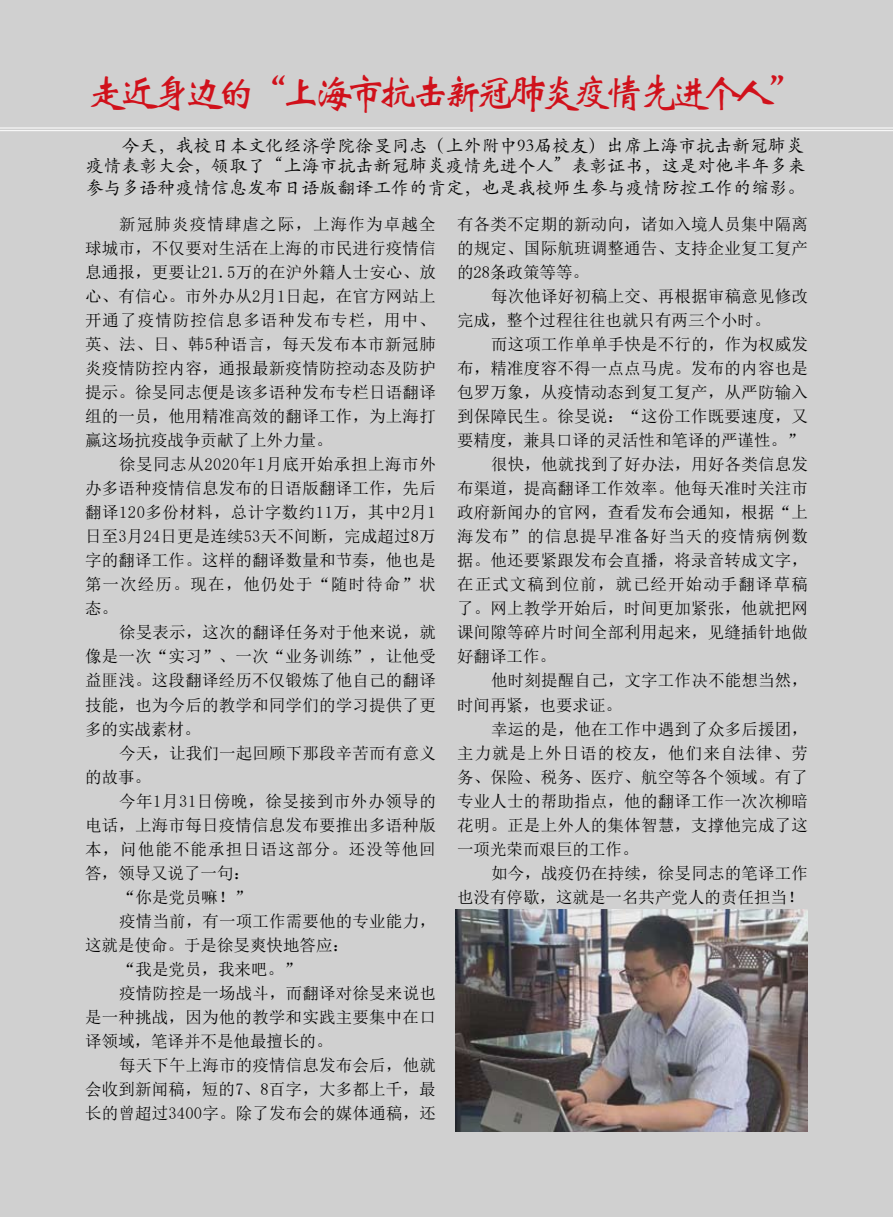
<style>
.page{position:relative;width:893px;height:1217px;background:#fff}
.page>*{position:absolute;margin:0;border:0;box-sizing:border-box;transform-origin:0 0}
.t1{font:40.5px "ST Xinwei";letter-spacing:-.2em;color:#d0111b}
.t2{font:18px/21px "ST Kaiti";color:#000;text-align:justify}
.t3{font:16.5px/24px "Sim Sun";letter-spacing:.015em;color:#000;text-align:justify}
.t4{font:16.5px "Sim Sun";letter-spacing:.065em;color:#000}
.t5{font:16.5px "Sim Sun";letter-spacing:.035em;color:#000}
</style>
<div class="page">
<div style="left:0;top:0;width:893px;height:1216px;background:#d0d0d0"></div>
<hr style="left:0;top:128px;width:893px;height:1px;background:#fff">
<hr style="left:0;top:130px;width:893px;height:1px;background:#fff">
<img style="left:455px;top:909px;width:353px;height:222px">
<h1 class="t1" style="left:86px;top:72px;width:722px">走近身边的“上海市抗击新冠肺炎疫情先进个人”</h1>
<p class="t2" style="left:85px;top:134px;width:721px;text-indent:36px">今天，我校日本文化经济学院徐旻同志（上外附中93届校友）出席上海市抗击新冠肺炎疫情表彰大会，领取了“上海市抗击新冠肺炎疫情先进个人”表彰证书，这是对他半年多来参与多语种疫情信息发布日语版翻译工作的肯定，也是我校师生参与疫情防控工作的缩影。</p>
<p class="t3" style="left:85px;top:212px;width:352px;text-indent:34px">新冠肺炎疫情肆虐之际，上海作为卓越全球城市，不仅要对生活在上海的市民进行疫情信息通报，更要让21.5万的在沪外籍人士安心、放心、有信心。市外办从2月1日起，在官方网站上开通了疫情防控信息多语种发布专栏，用中、英、法、日、韩5种语言，每天发布本市新冠肺炎疫情防控内容，通报最新疫情防控动态及防护提示。徐旻同志便是该多语种发布专栏日语翻译组的一员，他用精准高效的翻译工作，为上海打赢这场抗疫战争贡献了上外力量。</p>
<p class="t3" style="left:85px;top:452px;width:352px;text-indent:34px">徐旻同志从2020年1月底开始承担上海市外办多语种疫情信息发布的日语版翻译工作，先后翻译120多份材料，总计字数约11万，其中2月1日至3月24日更是连续53天不间断，完成超过8万字的翻译工作。这样的翻译数量和节奏，他也是第一次经历。现在，他仍处于“随时待命”状态。</p>
<p class="t3" style="left:85px;top:620px;width:352px;text-indent:34px">徐旻表示，这次的翻译任务对于他来说，就像是一次“实习”、一次“业务训练”，让他受益匪浅。这段翻译经历不仅锻炼了他自己的翻译技能，也为今后的教学和同学们的学习提供了更多的实战素材。</p>
<p class="t3" style="left:85px;top:740px;width:352px;text-indent:34px">今天，让我们一起回顾下那段辛苦而有意义的故事。</p>
<p class="t5" style="left:119px;top:792px;width:318px">今年1月31日傍晚，徐旻接到市外办领导的</p>
<p class="t3" style="left:85px;top:812px;width:352px">电话，上海市每日疫情信息发布要推出多语种版</p>
<p class="t4" style="left:85px;top:840px;width:352px">本，问他能不能承担日语这部分。还没等他回</p>
<p class="t3" style="left:85px;top:860px;width:166px">答，领导又说了一句：</p>
<p class="t3" style="left:119px;top:884px;width:133px">“你是党员嘛！”</p>
<p class="t3" style="left:119px;top:908px;width:318px">疫情当前，有一项工作需要他的专业能力，</p>
<p class="t3" style="left:85px;top:932px;width:265px">这就是使命。于是徐旻爽快地答应：</p>
<p class="t3" style="left:119px;top:956px;width:183px">“我是党员，我来吧。”</p>
<p class="t3" style="left:119px;top:980px;width:318px">疫情防控是一场战斗，而翻译对徐旻来说也</p>
<p class="t3" style="left:85px;top:1004px;width:352px">是一种挑战，因为他的教学和实践主要集中在口</p>
<p class="t3" style="left:85px;top:1028px;width:249px">译领域，笔译并不是他最擅长的。</p>
<p class="t3" style="left:119px;top:1052px;width:318px">每天下午上海市的疫情信息发布会后，他就</p>
<p class="t3" style="left:85px;top:1076px;width:352px">会收到新闻稿，短的7、8百字，大多都上千，最</p>
<p class="t3" style="left:85px;top:1100px;width:352px">长的曾超过3400字。除了发布会的媒体通稿，还</p>
<p class="t3" style="left:457px;top:212px;width:352px">有各类不定期的新动向，诸如入境人员集中隔离的规定、国际航班调整通告、支持企业复工复产的28条政策等等。</p>
<p class="t3" style="left:457px;top:284px;width:352px;text-indent:34px">每次他译好初稿上交、再根据审稿意见修改完成，整个过程往往也就只有两三个小时。</p>
<p class="t3" style="left:491px;top:332px;width:318px">而这项工作单单手快是不行的，作为权威发</p>
<p class="t3" style="left:457px;top:356px;width:352px">布，精准度容不得一点点马虎。发布的内容也是</p>
<p class="t3" style="left:457px;top:380px;width:352px">包罗万象，从疫情动态到复工复产，从严防输入</p>
<p class="t3" style="left:457px;top:404px;width:352px">到保障民生。徐旻说：“这份工作既要速度，又</p>
<p class="t3" style="left:457px;top:428px;width:348px">要精度，兼具口译的灵活性和笔译的严谨性。”</p>
<p class="t3" style="left:491px;top:452px;width:318px">很快，他就找到了好办法，用好各类信息发</p>
<p class="t3" style="left:457px;top:476px;width:352px">布渠道，提高翻译工作效率。他每天准时关注市</p>
<p class="t3" style="left:457px;top:500px;width:352px">政府新闻办的官网，查看发布会通知，根据“上</p>
<p class="t4" style="left:457px;top:528px;width:352px">海发布”的信息提早准备好当天的疫情病例数</p>
<p class="t3" style="left:457px;top:548px;width:352px">据。他还要紧跟发布会直播，将录音转成文字，</p>
<p class="t4" style="left:457px;top:576px;width:352px">在正式文稿到位前，就已经开始动手翻译草稿</p>
<p class="t3" style="left:457px;top:596px;width:352px">了。网上教学开始后，时间更加紧张，他就把网</p>
<p class="t3" style="left:457px;top:620px;width:352px">课间隙等碎片时间全部利用起来，见缝插针地做</p>
<p class="t3" style="left:457px;top:644px;width:100px">好翻译工作。</p>
<p class="t3" style="left:491px;top:668px;width:318px">他时刻提醒自己，文字工作决不能想当然，</p>
<p class="t3" style="left:457px;top:692px;width:166px">时间再紧，也要求证。</p>
<p class="t3" style="left:491px;top:716px;width:318px">幸运的是，他在工作中遇到了众多后援团，</p>
<p class="t4" style="left:457px;top:744px;width:352px">主力就是上外日语的校友，他们来自法律、劳</p>
<p class="t3" style="left:457px;top:764px;width:352px">务、保险、税务、医疗、航空等各个领域。有了</p>
<p class="t3" style="left:457px;top:788px;width:352px">专业人士的帮助指点，他的翻译工作一次次柳暗</p>
<p class="t3" style="left:457px;top:812px;width:352px">花明。正是上外人的集体智慧，支撑他完成了这</p>
<p class="t3" style="left:457px;top:836px;width:183px">一项光荣而艰巨的工作。</p>
<p class="t3" style="left:491px;top:860px;width:318px">如今，战疫仍在持续，徐旻同志的笔译工作</p>
<p class="t3" style="left:457px;top:884px;width:348px">也没有停歇，这就是一名共产党人的责任担当！</p>
</div>
